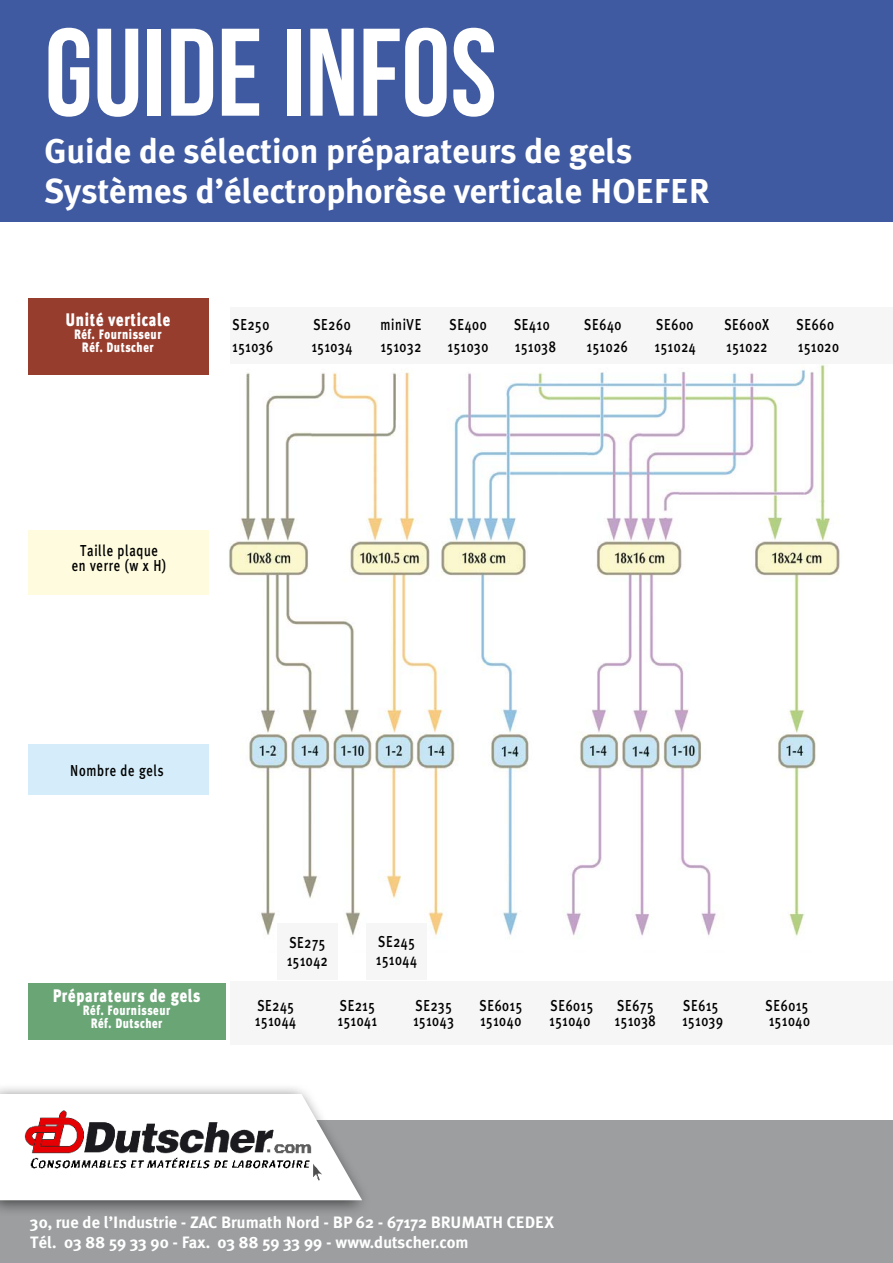
<style>
.page{position:relative;width:893px;height:1263px;background:#fff}
.page>*{position:absolute;margin:0;border:0;box-sizing:border-box;transform-origin:0 0}
.t1{font:124.2px "Bebas Neue";color:#fff}
.t2{font:700 34.5px/40.5px "Meta Plus";color:#fff}
.t3{font:900 18.15px "Meta Plus";letter-spacing:.05em;color:#fff;scale:.8 1}
.t4{font:700 16.5px/19.8px "Meta Plus";color:#fff}
.t5{font:500 15.9px/18.1px "Meta Plus";letter-spacing:.05em;color:#000;scale:.8 1}
.t6{font:900 13.65px/13px "Meta Plus";letter-spacing:.05em;color:#fff;text-align:center;scale:.8 1}
</style>
<div class="page">
<img style="left:229px;top:364px;width:611px;height:574px">
<div style="left:28px;top:298px;width:180px;height:76px;background:#973d2d"></div>
<div style="left:28px;top:530px;width:180px;height:65px;background:#fefbde"></div>
<div style="left:28px;top:744px;width:180px;height:51px;background:#d5edfa"></div>
<div style="left:28px;top:983px;width:197px;height:56px;background:#6aa576"></div>
<div style="left:231px;top:308px;width:662px;height:56px;background:#f6f6f6"></div>
<div style="left:231px;top:982px;width:662px;height:63px;background:#f6f6f6"></div>
<div style="left:277px;top:924px;width:60px;height:56px;background:#f6f6f6"></div>
<div style="left:367px;top:923px;width:60px;height:56px;background:#f6f6f6"></div>
<div style="left:0;top:0;width:893px;height:222px;background:#3f5aa0"></div>
<div style="left:0;top:1120px;width:893px;height:143px;background:#9c9e9f"></div>
<div style="left:0;top:1082px;width:371px;height:135px;background:#000;opacity:.6"></div>
<svg style="left:0;top:1094px;width:362px;height:106px"></svg>
<img style="left:21px;top:1106px;width:320px;height:82px">
<h1 class="t1" style="left:45px;top:5px;width:454px">GUIDE INFOS</h1>
<h2 class="t2" style="left:45px;top:131px;width:666px">Guide de sélection préparateurs de gels<br>Systèmes d’électrophorèse verticale HOEFER</h2>
<p class="t3" style="left:65px;top:309px;width:132px">Unité verticale</p>
<p class="t6" style="left:74px;top:328px;width:111px">Réf. Fournisseur<br>Réf. Dutscher</p>
<p class="t5" style="left:232px;top:315px;width:47px">SE250</p>
<p class="t5" style="left:313px;top:315px;width:48px">SE260</p>
<p class="t5" style="left:381px;top:315px;width:52px">miniVE</p>
<p class="t5" style="left:450px;top:315px;width:48px">SE400</p>
<p class="t5" style="left:514px;top:315px;width:46px">SE410</p>
<p class="t5" style="left:584px;top:315px;width:48px">SE640</p>
<p class="t5" style="left:656px;top:315px;width:48px">SE600</p>
<p class="t5" style="left:724px;top:315px;width:58px">SE600X</p>
<p class="t5" style="left:796px;top:315px;width:48px">SE660</p>
<p class="t5" style="left:232px;top:337px;width:52px">151036</p>
<p class="t5" style="left:312px;top:337px;width:52px">151034</p>
<p class="t5" style="left:381px;top:337px;width:52px">151032</p>
<p class="t5" style="left:448px;top:337px;width:52px">151030</p>
<p class="t5" style="left:515px;top:337px;width:53px">151038</p>
<p class="t5" style="left:587px;top:337px;width:53px">151026</p>
<p class="t5" style="left:655px;top:337px;width:52px">151024</p>
<p class="t5" style="left:727px;top:337px;width:52px">151022</p>
<p class="t5" style="left:798px;top:337px;width:52px">151020</p>
<p class="t5" style="left:72px;top:542px;width:120px;line-height:15.3px;text-align:center">Taille plaque en verre (w x H)</p>
<p class="t5" style="left:70px;top:761px;width:118px">Nombre de gels</p>
<p class="t3" style="left:53px;top:985px;width:186px">Préparateurs de gels</p>
<p class="t6" style="left:83px;top:1004px;width:111px">Réf. Fournisseur<br>Réf. Dutscher</p>
<p class="t5" style="left:287px;top:933px;width:52px">SE275<br>151042</p>
<p class="t5" style="left:376px;top:932px;width:53px">SE245<br>151044</p>
<p class="t5" style="left:257px;top:996px;width:47px">SE245</p>
<p class="t5" style="left:340px;top:996px;width:45px">SE215</p>
<p class="t5" style="left:415px;top:996px;width:47px">SE235</p>
<p class="t5" style="left:479px;top:996px;width:55px">SE6015</p>
<p class="t5" style="left:550px;top:996px;width:55px">SE6015</p>
<p class="t5" style="left:617px;top:996px;width:47px">SE675</p>
<p class="t5" style="left:683px;top:996px;width:46px">SE615</p>
<p class="t5" style="left:766px;top:996px;width:55px">SE6015</p>
<p class="t5" style="left:255px;top:1011px;width:53px">151044</p>
<p class="t5" style="left:338px;top:1011px;width:50px">151041</p>
<p class="t5" style="left:413px;top:1011px;width:52px">151043</p>
<p class="t5" style="left:480px;top:1011px;width:53px">151040</p>
<p class="t5" style="left:549px;top:1011px;width:53px">151040</p>
<p class="t5" style="left:615px;top:1011px;width:53px">151038</p>
<p class="t5" style="left:682px;top:1011px;width:52px">151039</p>
<p class="t5" style="left:769px;top:1011px;width:53px">151040</p>
<p class="t4" style="left:30px;top:1212px;width:525px">30, rue de l’Industrie - ZAC Brumath Nord - BP 62 - 67172 BRUMATH CEDEX<br>Tél. 03 88 59 33 90 - Fax. 03 88 59 33 99 - www.dutscher.com</p>
</div>
